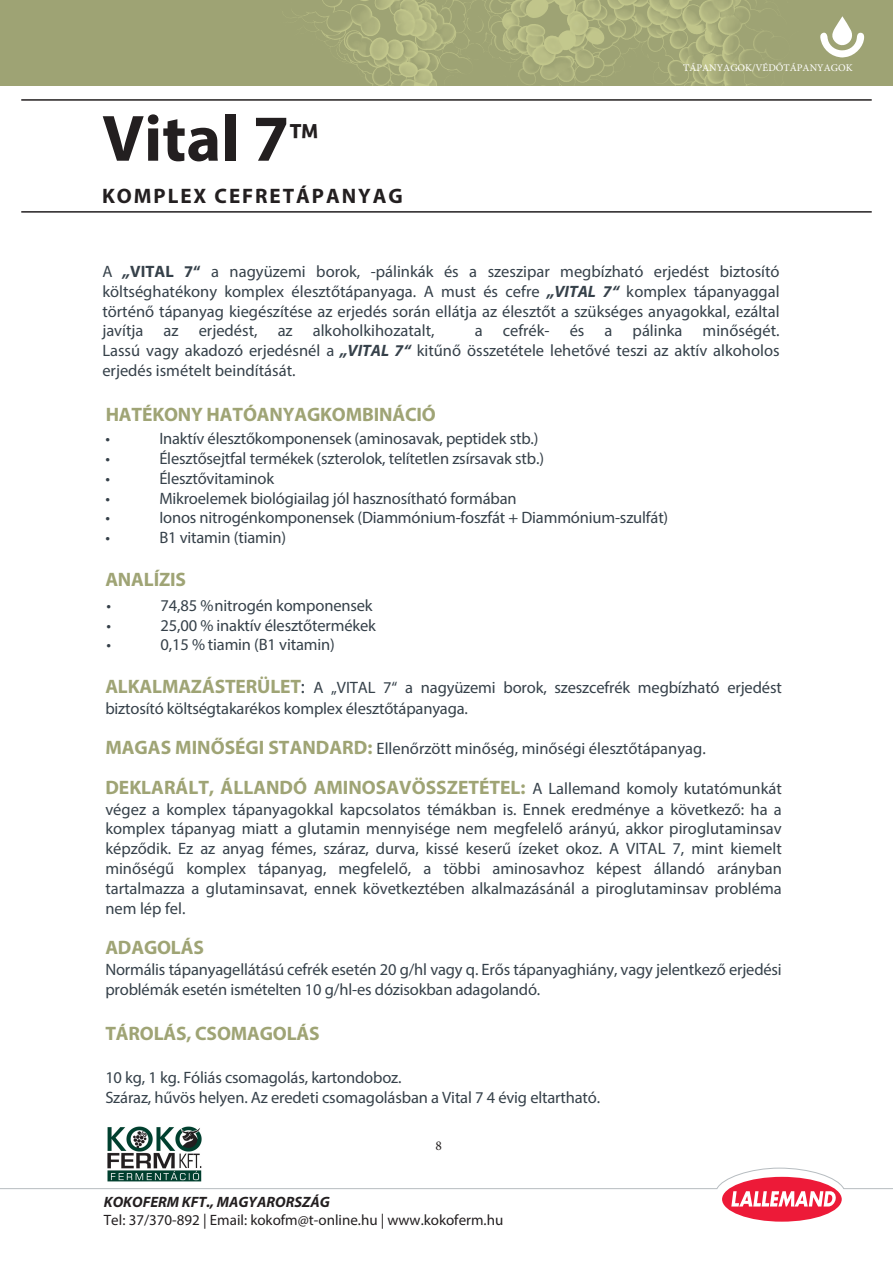
<style>
.page{position:relative;width:893px;height:1263px;background:#fff}
.page>*{position:absolute;margin:0;border:0;box-sizing:border-box;transform-origin:0 0}
.t1{font:700 66px "Myriad Pro";color:#231f20}
.t2{font:700 21px "Myriad Pro";letter-spacing:.09em;color:#231f20}
.t3{font:700 19.5px "Myriad Pro";letter-spacing:-.01em;color:#9fa475}
.t4{font:16.5px/19.8px "Myriad Pro";letter-spacing:-.01em;color:#36414a;text-align:justify}
.t5{font:15px "Myriad Pro";color:#231f20}
.t6{font:italic 700 15px "Myriad Pro";color:#231f20}
.t7{font:13.5px "Minion Pro";color:#221e1f}
.t8{font:10.2px "Minion Pro";color:#fff}
.s1{font-family:"Bree";font-weight:400;font-size:42px}
.s2{font-weight:700;font-style:italic}
.s3{font-weight:700}
.s4{font-weight:700;font-size:19.5px;color:#9fa475}
.s5{font-size:19.5px}
.s6{font-weight:400;font-size:16.5px;color:#36414a}
</style>
<div class="page">
<div style="left:722px;top:1177px;width:120px;height:45px;background:#ed1a38;border-radius:50%"></div>
<svg style="left:0;top:1167px;width:893px;height:39px"></svg>
<hr style="left:21px;top:99px;width:851px;height:2px;background:#231f20">
<hr style="left:21px;top:211px;width:851px;height:2px;background:#231f20">
<div style="left:0;top:0;width:893px;height:86px;background:#9ea374"></div>
<img style="left:295px;top:0;width:433px;height:86px">
<svg style="left:820px;top:16px;width:44px;height:41px"></svg>
<img style="left:103px;top:1126px;width:103px;height:61px">
<h1 class="t1" style="left:102px;top:95px;width:218px">Vital 7<span class="s1">™</span></h1>
<p class="t2" style="left:102px;top:182px;width:302px">KOMPLEX CEFRETÁPANYAG</p>
<p class="t8" style="left:683px;top:61px;width:171px">TÁPANYAGOK/VÉDŐTÁPANYAGOK</p>
<p class="t4" style="left:102px;top:261px;width:679px">A <span class="s2">„</span><span class="s3">VITAL 7“</span> a nagyüzemi borok, -pálinkák és a szeszipar megbízható erjedést biztosító költséghatékony komplex élesztőtápanyaga. A must és cefre <span class="s2">„VITAL 7“</span> komplex tápanyaggal történő tápanyag kiegészítése az erjedés során ellátja az élesztőt a szükséges anyagokkal, ezáltal javítja az erjedést, az alkoholkihozatalt,</p>
<p class="t4" style="left:102px;top:321px;width:679px;text-indent:372px">a cefrék- és a pálinka minőségét.<br>Lassú vagy akadozó erjedésnél a <span class="s2">„VITAL 7“</span> kitűnő összetétele lehetővé teszi az aktív alkoholos erjedés ismételt beindítását.</p>
<p class="t3" style="left:106px;top:401px;width:332px">HATÉKONY HATÓANYAGKOMBINÁCIÓ</p>
<p class="t4" style="left:105px;top:428px;width:6px">•</p>
<p class="t4" style="left:159px;top:428px;width:381px">Inaktív élesztőkomponensek (aminosavak, peptidek stb.)</p>
<p class="t4" style="left:105px;top:448px;width:6px">•</p>
<p class="t4" style="left:159px;top:448px;width:386px">Élesztősejtfal termékek (szterolok, telítetlen zsírsavak stb.)</p>
<p class="t4" style="left:105px;top:468px;width:6px">•</p>
<p class="t4" style="left:159px;top:468px;width:116px">Élesztővitaminok</p>
<p class="t4" style="left:105px;top:488px;width:6px">•</p>
<p class="t4" style="left:159px;top:488px;width:359px">Mikroelemek biológiailag jól hasznosítható formában</p>
<p class="t4" style="left:105px;top:508px;width:6px">•</p>
<p class="t4" style="left:159px;top:508px;width:510px">Ionos nitrogénkomponensek (Diammónium-foszfát + Diammónium-szulfát)</p>
<p class="t4" style="left:105px;top:527px;width:6px">•</p>
<p class="t4" style="left:159px;top:527px;width:128px">B1 vitamin (tiamin)</p>
<p class="t3" style="left:105px;top:567px;width:82px">ANALÍZIS</p>
<p class="t4" style="left:107px;top:595px;width:6px">•</p>
<p class="t4" style="left:161px;top:595px;width:214px">74,85 %nitrogén komponensek</p>
<p class="t4" style="left:107px;top:615px;width:6px">•</p>
<p class="t4" style="left:161px;top:615px;width:217px">25,00 % inaktív élesztőtermékek</p>
<p class="t4" style="left:107px;top:635px;width:6px">•</p>
<p class="t4" style="left:161px;top:635px;width:176px">0,15 % tiamin (B1 vitamin)</p>
<p class="t4" style="left:105px;top:676px;width:678px;line-height:20.9px"><span class="s4">ALKALMAZÁSTERÜLET</span><span class="s5">:</span> A „VITAL 7“ a nagyüzemi borok, szeszcefrék megbízható erjedést biztosító költségtakarékos komplex élesztőtápanyaga.</p>
<p class="t4" style="left:105px;top:738px;width:602px"><span class="s4">MAGAS MINŐSÉGI STANDARD:</span> Ellenőrzött minőség, minőségi élesztőtápanyag.</p>
<p class="t3" style="left:105px;top:774px;width:678px">DEKLARÁLT, ÁLLANDÓ AMINOSAVÖSSZETÉTEL: <span class="s6">A Lallemand komoly kutatómunkát</span></p>
<p class="t4" style="left:105px;top:799px;width:678px">végez a komplex tápanyagokkal kapcsolatos témákban is. Ennek eredménye a következő: ha a komplex tápanyag miatt a glutamin mennyisége nem megfelelő arányú, akkor piroglutaminsav képződik. Ez az anyag fémes, száraz, durva, kissé keserű ízeket okoz. A VITAL 7, mint kiemelt minőségű komplex tápanyag, megfelelő, a többi aminosavhoz képest állandó arányban tartalmazza a glutaminsavat, ennek következtében alkalmazásánál a piroglutaminsav probléma nem lép fel.</p>
<p class="t3" style="left:105px;top:934px;width:100px">ADAGOLÁS</p>
<p class="t4" style="left:105px;top:959px;width:678px">Normális tápanyagellátású cefrék esetén 20 g/hl vagy q. Erős tápanyaghiány, vagy jelentkező erjedési problémák esetén ismételten 10 g/hl-es dózisokban adagolandó.</p>
<p class="t3" style="left:105px;top:1020px;width:216px">TÁROLÁS, CSOMAGOLÁS</p>
<p class="t4" style="left:105px;top:1067px;width:496px">10 kg, 1 kg. Fóliás csomagolás, kartondoboz.<br>Száraz, hűvös helyen. Az eredeti csomagolásban a Vital 7 4 évig eltartható.</p>
<p class="t7" style="left:436px;top:1137px;width:8px">8</p>
<p class="t6" style="left:104px;top:1192px;width:227px">KOKOFERM KFT., MAGYARORSZÁG</p>
<p class="t5" style="left:104px;top:1211px;width:401px">Tel: 37/370-892 | Email: kokofm@t-online.hu | www.kokoferm.hu</p>
</div>
